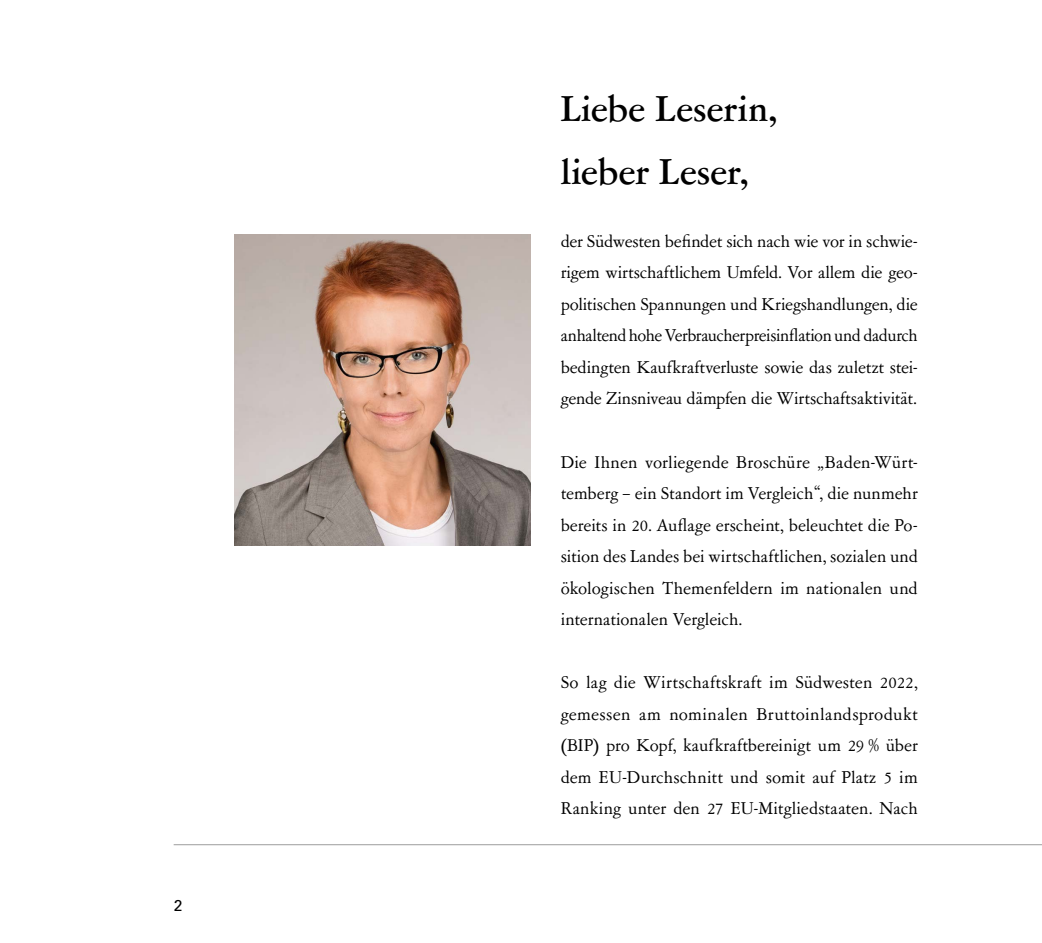
<style>
.page{position:relative;width:1042px;height:943px;background:#fff}
.page>*{position:absolute;margin:0;border:0;box-sizing:border-box;transform-origin:0 0}
.t1{font:500 40.25px/63px "Garamont Amst SB";color:#000}
.t2{font:19.25px/31.5px "Garamont Amst SB Rom";color:#000;text-align:justify}
.t3{font:15.75px "Univers";color:#000}
</style>
<div class="page">
<hr style="left:174px;top:844px;width:868px;height:1px;background:#9d9d9c">
<img style="left:234px;top:235px;width:297px;height:310px">
<p class="t3" style="left:174px;top:896px;width:10px">2</p>
<h2 class="t1" style="left:561px;top:78px;width:218px">Liebe Leserin, lieber Leser,</h2>
<p class="t2" style="left:561px;top:226px;width:359px">der Südwesten befindet sich nach wie vor in schwie&shy;rigem wirtschaftlichem Umfeld. Vor allem die geo&shy;politischen Spannungen und Kriegshandlungen, die anhaltend hohe Verbraucherpreisinflation und dadurch bedingten Kaufkraftverluste sowie das zuletzt stei&shy;gende Zinsniveau dämpfen die Wirtschaftsaktivität.</p>
<p class="t2" style="left:561px;top:447px;width:359px">Die Ihnen vorliegende Broschüre „Baden-Würt&shy;temberg – ein Standort im Vergleich“, die nunmehr bereits in 20. Auflage erscheint, beleuchtet die Po&shy;sition des Landes bei wirtschaftlichen, sozialen und ökologischen Themenfeldern im nationalen und internationalen Vergleich.</p>
<p class="t2" style="left:561px;top:667px;width:359px">So lag die Wirtschaftskraft im Südwesten 2022, gemessen am nominalen Bruttoinlandsprodukt (BIP) pro Kopf, kaufkraftbereinigt um 29 % über dem EU-Durchschnitt und somit auf Platz 5 im Ranking unter den 27 EU-Mitgliedstaaten. Nach</p>
</div>
